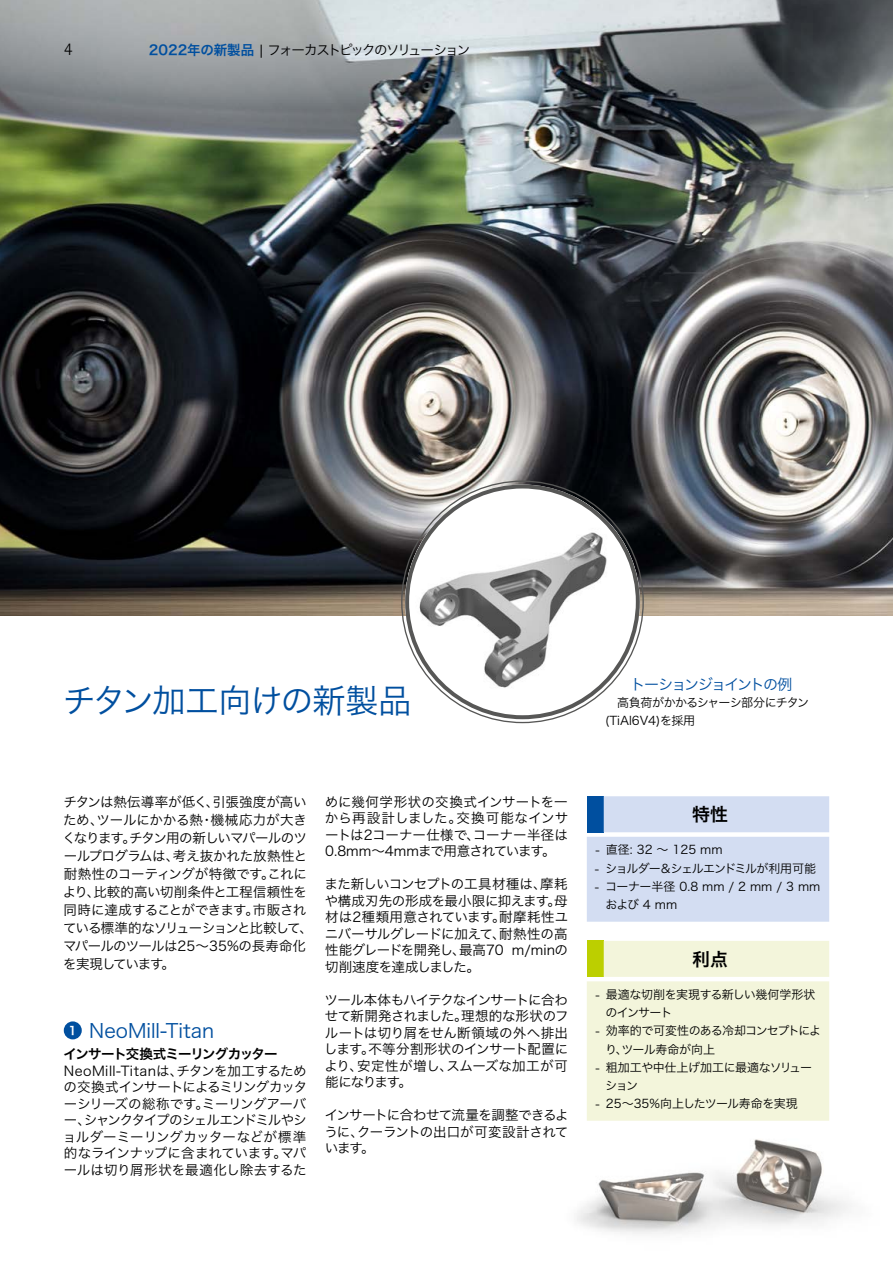
<style>
.page{position:relative;width:893px;height:1263px;background:#fff}
.page>*{position:absolute;margin:0;border:0;box-sizing:border-box;transform-origin:0 0}
.t1{font:33px "Hira Kaku Pro W3";letter-spacing:-.035em;color:#004f9f}
.t2{font:19.5px "Hira Kaku Pro W3";color:#004f9f}
.t3{font:18px "Hira Kaku Pro W6";color:#000}
.t4{font:300 18px "Rotis Sans Serif W1 G";color:#000}
.t5{font:15px "Hira Kaku Pro W3";letter-spacing:-.11em;color:#004f9f}
.t6{font:13.5px/16.5px "Hira Kaku Pro W3";letter-spacing:-.03em;color:#000;text-align:justify}
.t7{font:13.5px "Hira Kaku Pro W3";letter-spacing:-.125em;color:#000}
.t8{font:13.5px "Hira Kaku Pro W6";letter-spacing:-.075em;color:#000}
.t9{font:12px/18.1px "Hira Kaku Pro W3";letter-spacing:-.04em;color:#000}
.t10{font:12px/18.1px "Hira Kaku Pro W3";color:#000}
.t11{font:12px "Hira Kaku Pro W3";letter-spacing:-.095em;color:#000}
.s1{font-family:"Hira Kaku Pro W6";color:#004f9f}
.s2{font-family:"Rotis Sans Serif W1 G"}
</style>
<div class="page">
<img style="left:0;top:0;width:893px;height:615px">
<img style="left:577px;top:1139px;width:275px;height:95px">
<img style="left:405px;top:498px;width:235px;height:221px">
<div style="left:64px;top:1021px;width:18px;height:18px;background:#004f9f;border-radius:50%"></div>
<div style="left:587px;top:941px;width:242px;height:180px;background:#f3f5db"></div>
<svg style="left:587px;top:796px;width:242px;height:126px;background:#d0dbf0"></svg>
<h3 class="t4" style="left:64px;top:39px;width:10px">4</h3>
<p class="t7" style="left:149px;top:38px;width:323px"><span class="s1">2022年の新製品</span> | フォーカストピックのソリューション</p>
<h1 class="t1" style="left:63px;top:671px;width:350px">チタン加工向けの新製品</h1>
<p class="t6" style="left:62px;top:791px;width:252px;line-height:18px;text-align:left">チタンは熱伝導率が低く、引張強度が高いため、ツールにかかる熱・機械応力が大きくなります。チタン用の新しいマパールのツールプログラムは、考え抜かれた放熱性と耐熱性のコーティングが特徴です。これにより、比較的高い切削条件と工程信頼性を同時に達成することができます。市販されている標準的なソリューションと比較して、マパールのツールは25～35%の長寿命化を実現しています。</p>
<h2 class="t2" style="left:69px;top:1013px;width:147px"><sup>1</sup> NeoMill-Titan</h2>
<p class="t8" style="left:63px;top:1042px;width:216px">インサート交換式ミーリングカッター</p>
<p class="t6" style="left:63px;top:1061px;width:246px">NeoMill-Titanは、チタンを加工するための交換式インサートによるミリングカッターシリーズの総称です。ミーリングアーバー、シャンクタイプのシェルエンドミルやショルダーミーリングカッターなどが標準的なラインナップに含まれています。マパールは切り屑形状を最適化し除去するた</p>
<p class="t6" style="left:325px;top:792px;width:245px">めに幾何学形状の交換式インサートを一から再設計しました。交換可能なインサートは2コーナー仕様で、コーナー半径は0.8mm～4mmまで用意されています。</p>
<p class="t6" style="left:325px;top:875px;width:245px">また新しいコンセプトの工具材種は、摩耗や構成刃先の形成を最小限に抑えます。母材は2種類用意されています。耐摩耗性ユニバーサルグレードに加えて、耐熱性の高性能グレードを開発し、最高70 m/minの切削速度を達成しました。</p>
<p class="t6" style="left:324px;top:990px;width:246px">ツール本体もハイテクなインサートに合わせて新開発されました。理想的な形状のフルートは切り屑をせん断領域の外へ排出します。不等分割形状のインサート配置により、安定性が増し、スムーズな加工が可能になります。</p>
<p class="t6" style="left:324px;top:1106px;width:246px">インサートに合わせて流量を調整できるように、クーラントの出口が可変設計されています。</p>
<p class="t5" style="left:630px;top:670px;width:164px">トーションジョイントの例</p>
<p class="t9" style="left:605px;top:693px;width:205px;line-height:17.7px;text-indent:12px">高負荷がかかるシャーシ部分にチタン(TiAl6V4)を採用</p>
<h3 class="t3" style="left:692px;top:798px;width:37px">特性</h3>
<p class="t9" style="left:595px;top:840px;width:129px"><span class="s2">-</span> 直径: 32 ～ 125 mm</p>
<p class="t11" style="left:595px;top:857px;width:223px"><span class="s2">-</span> ショルダー＆シェルエンドミルが利用可能</p>
<p class="t10" style="left:605px;top:876px;width:216px;text-indent:-11px"><span class="s2">-</span> コーナー半径 0.8 mm / 2 mm / 3 mmおよび 4 mm</p>
<h3 class="t3" style="left:692px;top:943px;width:37px">利点</h3>
<p class="t9" style="left:606px;top:985px;width:211px;text-indent:-10px"><span class="s2">-</span> 最適な切削を実現する新しい幾何学形状のインサート</p>
<p class="t9" style="left:605px;top:1021px;width:218px;text-indent:-10px"><span class="s2">-</span> 効率的で可変性のある冷却コンセプトにより、ツール寿命が向上</p>
<p class="t9" style="left:605px;top:1057px;width:209px;text-indent:-10px"><span class="s2">-</span> 粗加工や中仕上げ加工に最適なソリューション</p>
<p class="t9" style="left:595px;top:1093px;width:204px"><span class="s2">-</span> 25～35%向上したツール寿命を実現</p>
</div>
